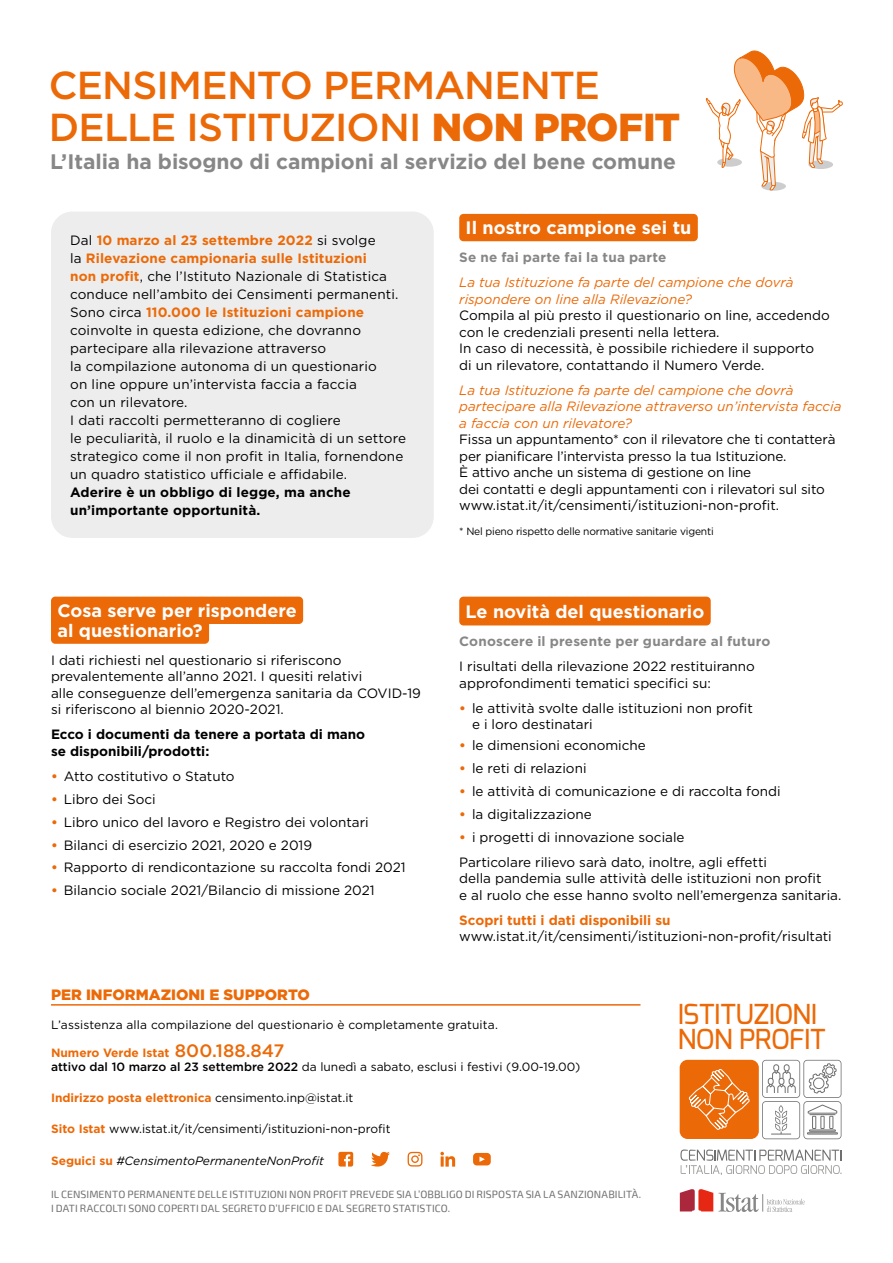
<style>
.page{position:relative;width:893px;height:1263px;background:#fff}
.page>*{position:absolute;margin:0;border:0;box-sizing:border-box;transform-origin:0 0}
.t1{font:500 39px/42.9px "Gotham HTF";letter-spacing:-.025em;color:#ec6907}
.t2{font:500 27.45px/24.9px "Exo";letter-spacing:-.015em;color:#ec6907}
.t3{font:700 21px "Gotham HTF";letter-spacing:-.005em;color:#878787}
.t4{font:700 18px/19.8px "Gotham HTF";color:#fff}
.t5{font:900 15px "Gotham HTF";color:#ec6907}
.t6{font:13.5px/16.5px "Gotham HTF";color:#000}
.t7{font:italic 13.5px/16.5px "Gotham HTF";color:#ec6907}
.t8{font:700 13.5px/16.5px "Gotham HTF";color:#000}
.t9{font:700 13.5px "Gotham HTF";letter-spacing:.015em;color:#878787}
.t10{font:700 13.5px "Gotham HTF";color:#ec6907}
.t11{font:12px/14.4px "Gotham HTF";color:#000}
.t12{font:700 12px "Gotham HTF";color:#ec6907}
.t13{font:italic 12px "Gotham HTF";color:#000}
.t14{font:10.5px/13.5px "Exo 2";letter-spacing:.005em;color:#706f6f}
.t15{font:10.5px "Gotham HTF";letter-spacing:-.02em;color:#000}
.s1{font-weight:900}
.s2{font-weight:700;color:#ec6907}
.s3{font-weight:500;font-size:18px;color:#ec6907}
.s4{font-weight:500}
.s5{font-weight:400;color:#000}
.s6{font-weight:700;font-style:normal;color:#ec6907}
</style>
<div class="page">
<hr style="left:51px;top:1004px;width:589px;height:1px;background:#ec6907">
<svg style="left:473px;top:1153px;width:18px;height:12px"></svg>
<svg style="left:371px;top:1152px;width:19px;height:14px"></svg>
<svg style="left:408px;top:1152px;width:14px;height:14px"></svg>
<svg style="left:440px;top:1152px;width:15px;height:14px"></svg>
<svg style="left:338px;top:1152px;width:15px;height:14px"></svg>
<div style="left:459px;top:214px;width:239px;height:27px;background:#ec6907;border-radius:4px"></div>
<div style="left:51px;top:597px;width:252px;height:27px;background:#ec6907;border-radius:4px"></div>
<div style="left:51px;top:616px;width:158px;height:28px;background:#ec6907;border-radius:4px"></div>
<div style="left:459px;top:597px;width:252px;height:28px;background:#ec6907;border-radius:4px"></div>
<svg style="left:680px;top:1149px;width:161px;height:26px"></svg>
<svg style="left:680px;top:1189px;width:124px;height:23px"></svg>
<div style="left:680px;top:1060px;width:79px;height:79px;background:#ec6907;border-radius:8px"></div>
<svg style="left:688px;top:1069px;width:62px;height:61px"></svg>
<svg style="left:762px;top:1059px;width:79px;height:80px"></svg>
<div style="left:51px;top:212px;width:383px;height:326px;background:#ededed;border-radius:21px"></div>
<svg style="left:705px;top:50px;width:138px;height:141px"></svg>
<h1 class="t1" style="left:49px;top:62px;width:633px">CENSIMENTO PERMANENTE<br>DELLE ISTITUZIONI <span class="s1">NON PROFIT</span></h1>
<h3 class="t3" style="left:50px;top:149px;width:627px">L’Italia ha bisogno di campioni al servizio del bene comune</h3>
<p class="t6" style="left:70px;top:231px;width:337px;line-height:18px">Dal <span class="s2">10 marzo al 23 settembre 2022</span> si svolge<br>la <span class="s2">Rilevazione campionaria sulle Istituzioni<br>non profit</span>, che l’Istituto Nazionale di Statistica conduce nell’ambito dei Censimenti permanenti.<br>Sono circa <span class="s2">110.000 le Istituzioni campione </span>coinvolte in questa edizione, che dovranno partecipare alla rilevazione attraverso<br>la compilazione autonoma di un questionario<br>on line oppure un’intervista faccia a faccia<br>con un rilevatore.<br>I dati raccolti permetteranno di cogliere<br>le peculiarità, il ruolo e la dinamicità di un settore strategico come il non profit in Italia, fornendone un quadro statistico ufficiale e affidabile.</p>
<p class="t8" style="left:70px;top:483px;width:282px;line-height:18px">Aderire è un obbligo di legge, ma anche un’importante opportunità.</p>
<h3 class="t4" style="left:57px;top:600px;width:241px">Cosa serve per rispondere al questionario?</h3>
<p class="t6" style="left:51px;top:652px;width:371px">I dati richiesti nel questionario si riferiscono prevalentemente all’anno 2021. I quesiti relativi<br>alle conseguenze dell’emergenza sanitaria da COVID-19 si riferiscono al biennio 2020-2021.</p>
<p class="t8" style="left:51px;top:726px;width:316px">Ecco i documenti da tenere a portata di mano se disponibili/prodotti:</p>
<p class="t6" style="left:51px;top:768px;width:185px"><span class="s2">•</span> Atto costitutivo o Statuto</p>
<p class="t6" style="left:51px;top:790px;width:106px"><span class="s2">•</span> Libro dei Soci</p>
<p class="t6" style="left:51px;top:813px;width:319px"><span class="s2">•</span> Libro unico del lavoro e Registro dei volontari</p>
<p class="t6" style="left:51px;top:836px;width:263px"><span class="s2">•</span> Bilanci di esercizio 2021, 2020 e 2019</p>
<p class="t6" style="left:51px;top:859px;width:356px"><span class="s2">•</span> Rapporto di rendicontazione su raccolta fondi 2021</p>
<p class="t6" style="left:51px;top:882px;width:325px"><span class="s2">•</span> Bilancio sociale 2021/Bilancio di missione 2021</p>
<h3 class="t4" style="left:466px;top:217px;width:227px">Il nostro campione sei tu</h3>
<p class="t9" style="left:459px;top:250px;width:209px">Se ne fai parte fai la tua parte</p>
<p class="t7" style="left:459px;top:274px;width:336px">La tua Istituzione fa parte del campione che dovrà rispondere on line alla Rilevazione?</p>
<p class="t6" style="left:459px;top:307px;width:372px">Compila al più presto il questionario on line, accedendo con le credenziali presenti nella lettera.<br>In caso di necessità, è possibile richiedere il supporto di un rilevatore, contattando il Numero Verde.</p>
<p class="t7" style="left:459px;top:382px;width:384px">La tua Istituzione fa parte del campione che dovrà partecipare alla Rilevazione attraverso un’intervista faccia a faccia con un rilevatore?</p>
<p class="t6" style="left:459px;top:431px;width:378px">Fissa un appuntamento* con il rilevatore che ti contatterà per pianificare l’intervista presso la tua Istituzione.<br>È attivo anche un sistema di gestione on line<br>dei contatti e degli appuntamenti con i rilevatori sul sito www.istat.it/it/censimenti/istituzioni-non-profit.</p>
<p class="t15" style="left:459px;top:526px;width:256px">* Nel pieno rispetto delle normative sanitarie vigenti</p>
<h3 class="t4" style="left:466px;top:601px;width:240px">Le novità del questionario</h3>
<p class="t9" style="left:459px;top:634px;width:313px">Conoscere il presente per guardare al futuro</p>
<p class="t6" style="left:459px;top:658px;width:297px">I risultati della rilevazione 2022 restituiranno approfondimenti tematici specifici su:</p>
<p class="t6" style="left:472px;top:700px;width:282px;text-indent:-13px"><span class="s2">•</span> le attività svolte dalle istituzioni non profit e i loro destinatari</p>
<p class="t6" style="left:459px;top:737px;width:188px"><span class="s2">•</span> le dimensioni economiche</p>
<p class="t6" style="left:459px;top:760px;width:129px"><span class="s2">•</span> le reti di relazioni</p>
<p class="t6" style="left:459px;top:783px;width:323px"><span class="s2">•</span> le attività di comunicazione e di raccolta fondi</p>
<p class="t6" style="left:459px;top:805px;width:134px"><span class="s2">•</span> la digitalizzazione</p>
<p class="t6" style="left:459px;top:824px;width:309px;line-height:25px"><span class="s2">•</span> i progetti di innovazione sociale<br>Particolare rilievo sarà dato, inoltre, agli effetti</p>
<p class="t6" style="left:459px;top:870px;width:384px">della pandemia sulle attività delle istituzioni non profit<br>e al ruolo che esse hanno svolto nell’emergenza sanitaria.</p>
<p class="t10" style="left:459px;top:912px;width:213px">Scopri tutti i dati disponibili su</p>
<p class="t6" style="left:459px;top:928px;width:374px">www.istat.it/it/censimenti/istituzioni-non-profit/risultati</p>
<p class="t5" style="left:51px;top:986px;width:260px">PER INFORMAZIONI E SUPPORTO</p>
<p class="t11" style="left:51px;top:1017px;width:448px">L’assistenza alla compilazione del questionario è completamente gratuita.</p>
<p class="t11" style="left:51px;top:1045px;width:531px"><span class="s2">Numero Verde Istat</span> <span class="s3">800.188.847<br></span><span class="s4">attivo dal 10 marzo al 23 settembre 2022</span> da lunedì a sabato, esclusi i festivi (9.00-19.00)</p>
<p class="t12" style="left:51px;top:1091px;width:304px">Indirizzo posta elettronica <span class="s5">censimento.inp@istat.it</span></p>
<p class="t11" style="left:51px;top:1121px;width:341px"><span class="s2">Sito Istat</span> www.istat.it/it/censimenti/istituzioni-non-profit</p>
<p class="t13" style="left:51px;top:1153px;width:274px"><span class="s6">Seguici su</span> #CensimentoPermanenteNonProfit</p>
<p class="t14" style="left:51px;top:1188px;width:592px">IL CENSIMENTO PERMANENTE DELLE ISTITUZIONI NON PROFIT PREVEDE SIA L’OBBLIGO DI RISPOSTA SIA LA SANZIONABILITÀ.<br>I DATI RACCOLTI SONO COPERTI DAL SEGRETO D’UFFICIO E DAL SEGRETO STATISTICO.</p>
<h2 class="t2" style="left:678px;top:1001px;width:150px">ISTITUZIONI<br>NON PROFIT</h2>
</div>
